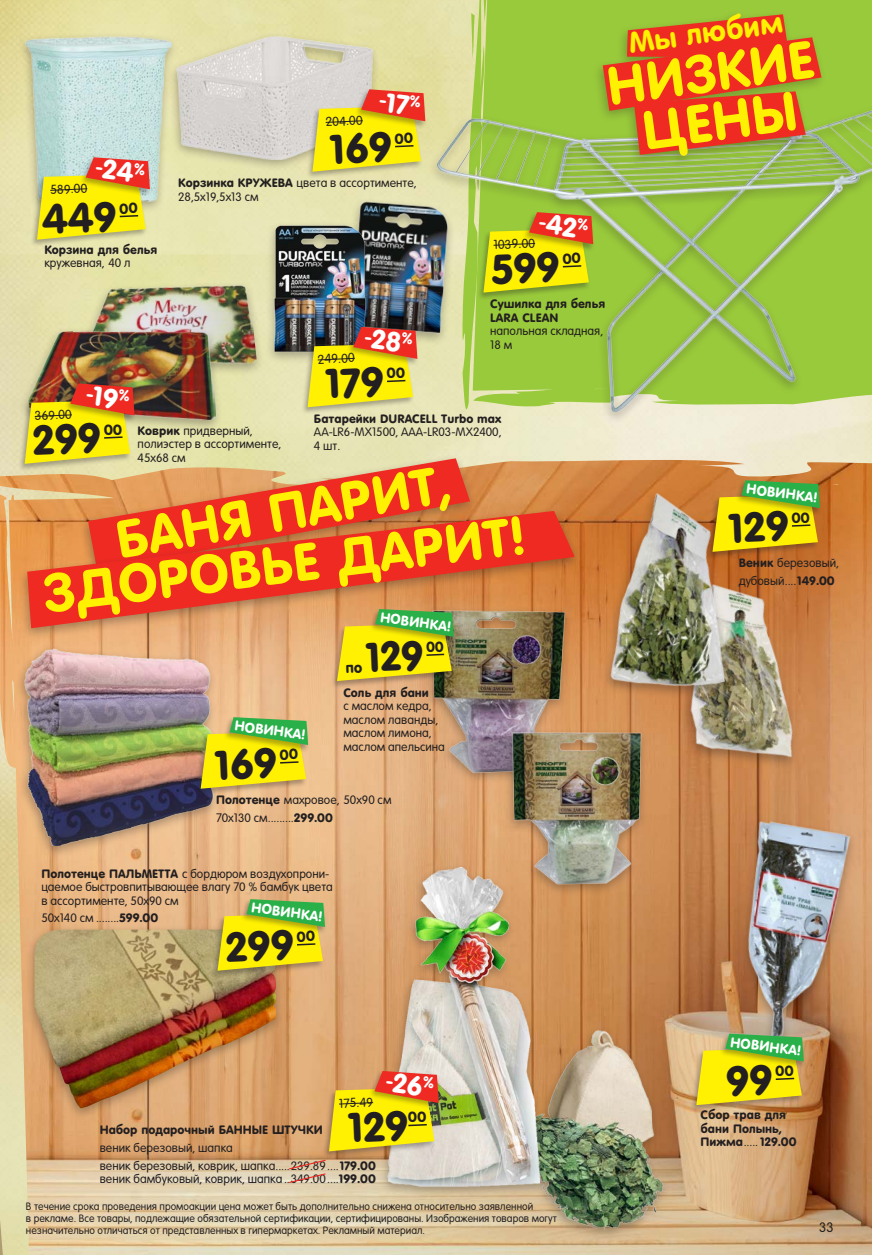
<style>
.page{position:relative;width:872px;height:1255px;background:#fff}
.page>*{position:absolute;margin:0;border:0;box-sizing:border-box;transform-origin:0 0}
.t1{font:53.25px "Sans Rounded";color:#fff101}
.t2{font:52.35px "Sans Rounded";color:#fff101}
.t3{font:52.2px "Sans Rounded";color:#fff101}
.t4{font:28.8px "Sans Rounded";color:#fff101}
.Цена_старая{font:26.7px "Sans Rounded";color:#fff}
.Цена_старая-2{font:13.8px "Sans Rounded";color:#fff}
.t5{font:300 13.5px "Sans Rounded";color:#231f20}
.Цена_старая-3{font:300 12.75px "Sans Rounded";color:#231f20}
.Наименование_товара{font:300 12px/13.5px "Sans Rounded";color:#231f20}
.t6{font:12px/13.5px "Sans Rounded";color:#231f20}
.t7{font:300 10.5px/12px "Sans Rounded";color:#231f20}
.s1{font-weight:300}
.s2{font-weight:400}
</style>
<div class="page">
<img style="left:0;top:460px;width:872px;height:794px">
<svg style="left:0;top:720px;width:11px;height:534px;background:#e2d6a3"></svg>
<div style="left:17px;top:32px;width:162px;height:193px;background:#231f20;opacity:.35"></div>
<div style="left:19px;top:327px;width:204px;height:105px;background:#e3dcae"></div>
<div style="left:470px;top:1025px;width:200px;height:216px;background:#dabd93"></div>
<img style="left:464px;top:1022px;width:213px;height:213px">
<img style="left:355px;top:867px;width:200px;height:342px">
<div style="left:423px;top:605px;width:149px;height:179px;background:#231f20;opacity:.35"></div>
<img style="left:414px;top:641px;width:168px;height:135px">
<img style="left:641px;top:570px;width:192px;height:223px">
<img style="left:570px;top:570px;width:175px;height:140px">
<img style="left:699px;top:805px;width:173px;height:252px">
<div style="left:502px;top:727px;width:147px;height:169px;background:#231f20;opacity:.35"></div>
<img style="left:496px;top:726px;width:162px;height:162px">
<div style="left:25px;top:924px;width:259px;height:196px;background:#231f20;opacity:.35"></div>
<img style="left:34px;top:929px;width:242px;height:179px">
<div style="left:15px;top:644px;width:205px;height:214px;background:#231f20;opacity:.35"></div>
<img style="left:17px;top:645px;width:204px;height:200px">
<div style="left:18px;top:399px;width:114px;height:72px;background:#231f20;opacity:.35"></div>
<div style="left:690px;top:1046px;width:113px;height:66px;background:#231f20;opacity:.35"></div>
<div style="left:718px;top:1032px;width:88px;height:37px;background:#231f20;opacity:.35"></div>
<div style="left:330px;top:622px;width:124px;height:66px;background:#231f20;opacity:.35"></div>
<div style="left:322px;top:1086px;width:114px;height:72px;background:#231f20;opacity:.35"></div>
<div style="left:368px;top:1069px;width:73px;height:41px;background:#231f20;opacity:.35"></div>
<svg style="left:288px;top:1158px;width:39px;height:25px"></svg>
<div style="left:194px;top:730px;width:114px;height:66px;background:#231f20;opacity:.35"></div>
<div style="left:223px;top:716px;width:87px;height:37px;background:#edc090"></div>
<div style="left:211px;top:912px;width:114px;height:66px;background:#231f20;opacity:.35"></div>
<div style="left:240px;top:898px;width:87px;height:36px;background:#e4b686"></div>
<div style="left:17px;top:506px;width:565px;height:135px;background:#231f20;opacity:.35"></div>
<svg style="left:27px;top:570px;width:548px;height:58px;background:#db623f"></svg>
<img style="left:25px;top:0;width:847px;height:570px">
<svg style="left:696px;top:1033px;width:108px;height:72px;background:#c6d02a"></svg>
<svg style="left:337px;top:609px;width:117px;height:72px;background:#c5ca21"></svg>
<svg style="left:329px;top:1070px;width:110px;height:81px;background:#e9b926"></svg>
<svg style="left:201px;top:717px;width:107px;height:71px;background:#c7d328"></svg>
<svg style="left:217px;top:899px;width:108px;height:71px;background:#c7d127"></svg>
<p class="Цена_старая-3" style="left:50px;top:182px;width:39px;rotate:-3deg">589.00</p>
<p class="Цена_старая" style="left:98px;top:151px;width:51px;rotate:7deg"><sup>-</sup>24<sup>%</sup></p>
<p class="t6" style="left:44px;top:243px;width:114px">Корзина для белья <span class="s1">кружевная, 40 л</span></p>
<p class="Цена_старая-3" style="left:325px;top:114px;width:39px;rotate:-3deg">204.00</p>
<p class="Цена_старая" style="left:381px;top:84px;width:43px;rotate:7deg"><sup>-</sup>17<sup>%</sup></p>
<p class="Наименование_товара" style="left:178px;top:176px;width:240px"><span class="s2">Корзинка КРУЖЕВА</span> цвета в ассортименте,<br>28,5х19,5x13 см</p>
<p class="Цена_старая-3" style="left:317px;top:351px;width:39px;rotate:-3deg">249.00</p>
<p class="Цена_старая" style="left:367px;top:320px;width:49px;rotate:7deg"><sup>-</sup>28<sup>%</sup></p>
<h3 class="t4" style="left:626px;top:24px;width:156px;rotate:-8deg">Мы любим</h3>
<h3 class="t3" style="left:602px;top:53px;width:210px;rotate:-8deg">НИЗКИЕ</h3>
<h1 class="t1" style="left:637px;top:97px;width:158px;rotate:-8deg">ЦЕНЫ</h1>
<p class="Цена_старая" style="left:541px;top:205px;width:51px;rotate:7deg"><sup>-</sup>42<sup>%</sup></p>
<p class="Цена_старая-3" style="left:493px;top:237px;width:43px;rotate:-3deg">1039.00</p>
<p class="t6" style="left:490px;top:297px;width:117px">Сушилка для белья<br>LARA CLEAN <span class="s1">напольная складная,<br>18 м</span></p>
<p class="Цена_старая-3" style="left:34px;top:408px;width:39px;rotate:-3deg">369.00</p>
<p class="Цена_старая" style="left:88px;top:377px;width:45px;rotate:7deg"><sup>-</sup>19<sup>%</sup></p>
<p class="Наименование_товара" style="left:138px;top:423px;width:145px"><span class="s2">Коврик</span> придверный, полиэстер в ассортименте,<br>45х68 см</p>
<p class="Наименование_товара" style="left:314px;top:411px;width:189px;text-align:justify"><span class="s2">Батарейки DURACELL Turbo max </span>АА-LR6-MX1500, ААА-LR03-MХ2400, 4 шт.</p>
<p class="t2" style="left:110px;top:507px;width:340px;rotate:-10deg">БАНЯ ПАРИТ,</p>
<p class="t2" style="left:39px;top:560px;width:487px;rotate:-7deg">ЗДОРОВЬЕ ДАРИТ!</p>
<p class="Цена_старая-2" style="left:381px;top:608px;width:73px;rotate:7deg">НОВИНКА!</p>
<p class="Цена_старая-2" style="left:236px;top:716px;width:73px;rotate:7deg">НОВИНКА!</p>
<p class="Наименование_товара" style="left:343px;top:685px;width:96px"><span class="s2">Соль для бани<br></span>с маслом кедра, маслом лаванды, маслом лимона,</p>
<p class="Наименование_товара" style="left:343px;top:739px;width:103px">маслом апельсина</p>
<p class="Наименование_товара" style="left:216px;top:793px;width:177px"><span class="s2">Полотенце</span> махровое, 50x90 см</p>
<p class="Наименование_товара" style="left:216px;top:810px;width:118px">70х130 см.........<span class="s2">299.00</span></p>
<p class="Наименование_товара" style="left:41px;top:866px;width:293px"><span class="s2">Полотенце ПАЛЬМЕТТА</span> с бордюром воздухопрони&shy;цаемое быстровпитывающее влагу 70 % бамбук цвета в ассортименте, 50х90 см</p>
<p class="Наименование_товара" style="left:41px;top:911px;width:118px">50х140 см ........<span class="s2">599.00</span></p>
<p class="Цена_старая-2" style="left:253px;top:898px;width:73px;rotate:7deg">НОВИНКА!</p>
<p class="Цена_старая-3" style="left:338px;top:1095px;width:36px;rotate:-3deg">175.49</p>
<p class="t6" style="left:100px;top:1123px;width:224px">Набор подарочный БАННЫЕ ШТУЧКИ</p>
<p class="Наименование_товара" style="left:100px;top:1140px;width:135px">веник березовый, шапка</p>
<p class="Наименование_товара" style="left:100px;top:1158px;width:278px">веник березовый, коврик, шапка.....239.89....<span class="s2">179.00</span></p>
<p class="Наименование_товара" style="left:100px;top:1172px;width:278px">веник бамбуковый, коврик, шапка ..349.00....<span class="s2">199.00</span></p>
<p class="Цена_старая" style="left:388px;top:1064px;width:49px;rotate:7deg"><sup>-</sup>26<sup>%</sup></p>
<p class="t7" style="left:26px;top:1199px;width:532px">В течение срока проведения промоакции цена может быть дополнительно снижена относительно заявленной<br>в рекламе. Все товары, подлежащие обязательной сертификации, сертифицированы. Изображения товаров могут незначительно отличаться от представленных в гипермаркетах. Рекламный материал.</p>
<p class="Цена_старая-2" style="left:747px;top:479px;width:73px;rotate:7deg">НОВИНКА!</p>
<p class="Наименование_товара" style="left:738px;top:556px;width:102px"><span class="s2">Веник</span> березовый,</p>
<p class="Наименование_товара" style="left:738px;top:574px;width:98px">дубовый....<span class="s2">149.00</span></p>
<p class="Цена_старая-2" style="left:731px;top:1032px;width:73px;rotate:7deg">НОВИНКА!</p>
<p class="t6" style="left:700px;top:1107px;width:98px">Сбор трав для бани Полынь,<br>Пижма<span class="s1">.....</span> 129.00</p>
<p class="t5" style="left:819px;top:1218px;width:16px">33</p>
</div>
